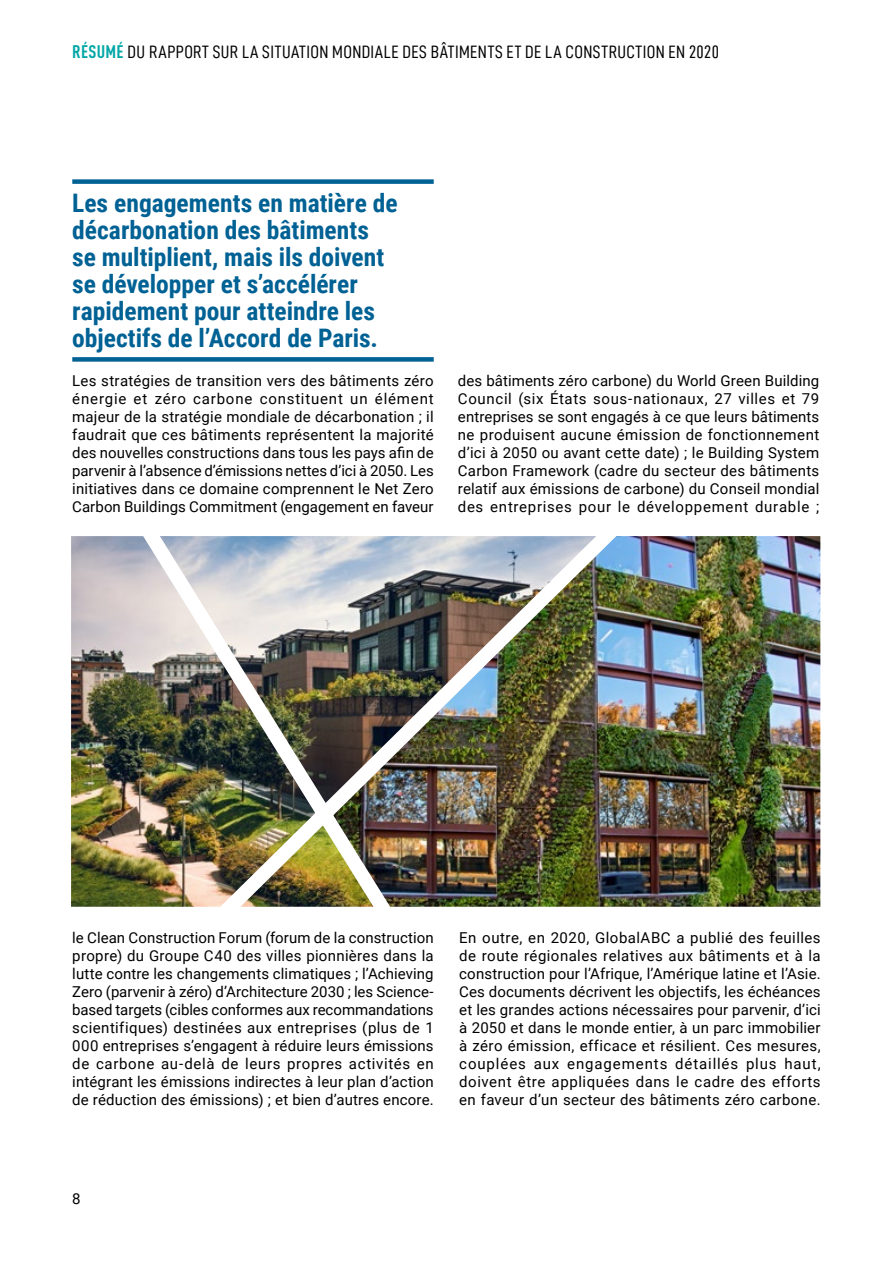
<style>
.page{position:relative;width:893px;height:1263px;background:#fff}
.page>*{position:absolute;margin:0;border:0;box-sizing:border-box;transform-origin:0 0}
.t1{font:700 25.5px/27px "Roboto Condensed";color:#006194}
.t2{font:18px "D DIN Condensed";letter-spacing:.025em;color:#000}
.t3{font:15px/18px "Roboto";letter-spacing:.015em;color:#000;text-align:justify}
.s1{font-family:"DIN Cond";font-weight:700;color:#00a6a6}
</style>
<div class="page">
<div style="left:72px;top:179px;width:362px;height:5px;background:#006194"></div>
<div style="left:72px;top:357px;width:362px;height:5px;background:#006194"></div>
<img style="left:71px;top:536px;width:55px;height:371px">
<img style="left:636px;top:536px;width:184px;height:371px">
<img style="left:126px;top:536px;width:510px;height:371px">
<p class="t2" style="left:72px;top:41px;width:648px"><span class="s1">RÉSUMÉ</span> DU RAPPORT SUR LA SITUATION MONDIALE DES BÂTIMENTS ET DE LA CONSTRUCTION EN 2020</p>
<h1 class="t1" style="left:72px;top:188px;width:327px">Les engagements en matière de décarbonation des bâtiments se multiplient, mais ils doivent se développer et s’accélérer rapidement pour atteindre les objectifs de l’Accord de Paris.</h1>
<p class="t3" style="left:72px;top:371px;width:363px">Les stratégies de transition vers des bâtiments zéro énergie et zéro carbone constituent un élément majeur de la stratégie mondiale de décarbonation ; il faudrait que ces bâtiments représentent la majorité des nouvelles constructions dans tous les pays afin de parvenir à l’absence d’émissions nettes d’ici à 2050. Les initiatives dans ce domaine comprennent le Net Zero Carbon Buildings Commitment (engagement en faveur</p>
<p class="t3" style="left:458px;top:371px;width:363px">des bâtiments zéro carbone) du World Green Building Council (six États sous-nationaux, 27 villes et 79 entreprises se sont engagés à ce que leurs bâtiments ne produisent aucune émission de fonctionnement d’ici à 2050 ou avant cette date) ; le Building System Carbon Framework (cadre du secteur des bâtiments relatif aux émissions de carbone) du Conseil mondial des entreprises pour le développement durable ;</p>
<p class="t3" style="left:72px;top:928px;width:363px">le Clean Construction Forum (forum de la construction propre) du Groupe C40 des villes pionnières dans la lutte contre les changements climatiques ; l’Achieving Zero (parvenir à zéro) d’Architecture 2030 ; les Science&shy;based targets (cibles conformes aux recommandations scientifiques) destinées aux entreprises (plus de 1<br>000 entreprises s’engagent à réduire leurs émissions de carbone au-delà de leurs propres activités en intégrant les émissions indirectes à leur plan d’action de réduction des émissions) ; et bien d’autres encore.</p>
<p class="t3" style="left:459px;top:928px;width:363px">En outre, en 2020, GlobalABC a publié des feuilles de route régionales relatives aux bâtiments et à la construction pour l’Afrique, l’Amérique latine et l’Asie.<br>Ces documents décrivent les objectifs, les échéances et les grandes actions nécessaires pour parvenir, d’ici à 2050 et dans le monde entier, à un parc immobilier à zéro émission, efficace et résilient. Ces mesures, couplées aux engagements détaillés plus haut, doivent être appliquées dans le cadre des efforts en faveur d’un secteur des bâtiments zéro carbone.</p>
<p class="t3" style="left:72px;top:1189px;width:10px">8</p>
</div>
